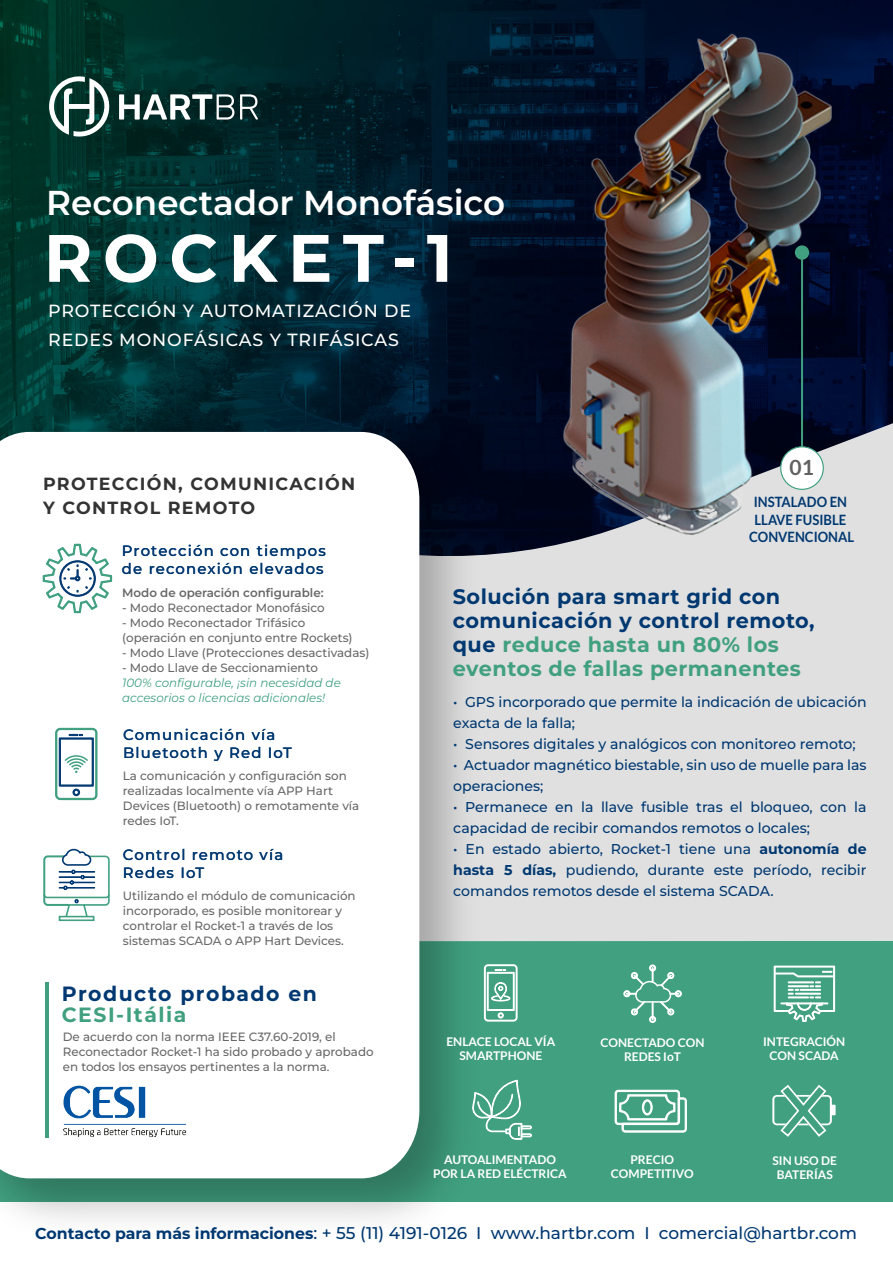
<style>
.page{position:relative;width:893px;height:1263px;background:#e0e0e0}
.page>*{position:absolute;margin:0;border:0;box-sizing:border-box;transform-origin:0 0}
.t1{font:700 66.9px "Montserrat";letter-spacing:.16em;color:#fff}
.t2{font:600 34.5px "Montserrat";color:#fff}
.t3{font:700 21px/24px "Montserrat";letter-spacing:.025em;color:#003871}
.t4{font:700 21px "Lato";color:#606060}
.t5{font:700 20.7px "Montserrat";letter-spacing:.075em;color:#003871}
.t6{font:700 20.7px "Montserrat";letter-spacing:.075em;color:#40a07f}
.t7{font:500 17.55px/28.8px "Montserrat";letter-spacing:.05em;color:#fff}
.t8{font:700 17.55px/23.5px "Montserrat";letter-spacing:.075em;color:#333}
.t9{font:500 16.95px "Montserrat";color:#003871}
.t10{font:500 15px/18px "Montserrat";letter-spacing:.08em;color:#003871}
.t11{font:500 14.25px/21px "Montserrat";color:#003871}
.t12{font:700 14.25px/17.1px "Lato";color:#003871;text-align:center;scale:.92 1}
.t13{font:500 12px/15px "Montserrat";color:#686868}
.t14{font:700 12px/14.4px "Lato";color:#fff;text-align:center}
.t15{font:italic 12px/15px "Montserrat";color:#40a07f}
.t16{font:600 12px "Montserrat";color:#686868}
.s1{color:#40a07f}
.s2{font-weight:700}
.s3{font-weight:700;font-size:15.75px}
</style>
<div class="page">
<div style="left:0;top:941px;width:893px;height:322px;background:#40a07f"></div>
<div style="left:0;top:1202px;width:893px;height:61px;background:#fff"></div>
<img style="left:0;top:0;width:893px;height:554px">
<svg style="left:42px;top:73px;width:192px;height:65px;background:#355954"></svg>
<svg style="left:240px;top:94px;width:18px;height:26px"></svg>
<img style="left:0;top:405px;width:494px;height:815px">
<div style="left:0;top:432px;width:419px;height:746px;background:#fff"></div>
<img style="left:406px;top:24px;width:487px;height:523px">
<img style="left:63px;top:1085px;width:125px;height:52px">
<svg style="left:42px;top:543px;width:71px;height:71px;background:#d0e3e1"></svg>
<svg style="left:55px;top:727px;width:43px;height:74px;background:#b8d2d3"></svg>
<svg style="left:42px;top:848px;width:68px;height:74px;background:#d3e3e4"></svg>
<svg style="left:484px;top:964px;width:34px;height:57px"></svg>
<svg style="left:623px;top:964px;width:59px;height:59px"></svg>
<svg style="left:774px;top:965px;width:61px;height:57px"></svg>
<svg style="left:615px;top:1090px;width:72px;height:43px"></svg>
<svg style="left:472px;top:1079px;width:60px;height:71px"></svg>
<svg style="left:772px;top:1085px;width:64px;height:52px"></svg>
<hr style="left:801px;top:253px;width:2px;height:208px;background:#40a07f">
<div style="left:795px;top:245px;width:14px;height:15px;background:#40a07f;border-radius:50%"></div>
<div style="left:781px;top:447px;width:42px;height:42px;background:#fff;border-radius:50%"></div>
<div style="left:780px;top:446px;width:44px;height:44px;border:1px solid #40a07f;border-radius:50%"></div>
<hr style="left:45px;top:982px;width:4px;height:156px;background:#40a07f">
<h2 class="t2" style="left:46px;top:180px;width:460px">Reconectador Monofásico</h2>
<h1 class="t1" style="left:44px;top:213px;width:410px">ROCKET-1</h1>
<h3 class="t7" style="left:48px;top:296px;width:364px">PROTECCIÓN Y AUTOMATIZACIÓN DE<br>REDES MONOFÁSICAS Y TRIFÁSICAS</h3>
<h3 class="t8" style="left:43px;top:472px;width:314px">PROTECCIÓN, COMUNICACIÓN<br>Y CONTROL REMOTO</h3>
<h3 class="t4" style="left:790px;top:455px;width:26px">01</h3>
<p class="t12" style="left:749px;top:493px;width:116px">INSTALADO EN<br>LLAVE FUSIBLE<br>CONVENCIONAL</p>
<p class="t10" style="left:122px;top:542px;width:205px">Protección con tiempos de reconexión elevados</p>
<p class="t16" style="left:122px;top:585px;width:203px">Modo de operación configurable:</p>
<p class="t13" style="left:122px;top:600px;width:204px">- Modo Reconectador Monofásico</p>
<p class="t13" style="left:122px;top:615px;width:232px">- Modo Reconectador Trifásico (operación en conjunto entre Rockets)</p>
<p class="t13" style="left:122px;top:645px;width:249px">- Modo Llave (Protecciones desactivadas)</p>
<p class="t13" style="left:122px;top:660px;width:197px">- Modo Llave de Seccionamiento</p>
<p class="t15" style="left:122px;top:675px;width:220px">100% configurable, ¡sin necesidad de accesorios o licencias adicionales!</p>
<p class="t10" style="left:123px;top:725px;width:170px">Comunicación vía<br>Bluetooth y Red IoT</p>
<p class="t13" style="left:123px;top:768px;width:238px">La comunicación y configuración son realizadas localmente vía APP Hart<br>Devices (Bluetooth) o remotamente vía redes IoT.</p>
<p class="t10" style="left:123px;top:845px;width:162px">Control remoto vía<br>Redes IoT</p>
<p class="t13" style="left:123px;top:888px;width:234px">Utilizando el módulo de comunicación incorporado, es posible monitorear y controlar el Rocket-1 a través de los sistemas SCADA o APP Hart Devices.</p>
<h3 class="t5" style="left:62px;top:980px;width:257px">Producto probado en</h3>
<h3 class="t6" style="left:62px;top:1001px;width:126px">CESI-Itália</h3>
<p class="t13" style="left:63px;top:1029px;width:312px">De acuerdo con la norma IEEE C37.60-2019, el<br>Reconectador Rocket-1 ha sido probado y aprobado en todos los ensayos pertinentes a la norma.</p>
<h3 class="t3" style="left:453px;top:584px;width:363px">Solución para smart grid con comunicación y control remoto, que <span class="s1">reduce hasta un 80% los eventos de fallas permanentes</span></h3>
<p class="t11" style="left:453px;top:691px;width:415px">• GPS incorporado que permite la indicación de ubicación exacta de la falla;</p>
<p class="t11" style="left:453px;top:733px;width:404px">• Sensores digitales y analógicos con monitoreo remoto;</p>
<p class="t11" style="left:453px;top:754px;width:415px">• Actuador magnético biestable, sin uso de muelle para las operaciones;</p>
<p class="t11" style="left:453px;top:796px;width:415px">• Permanece en la llave fusible tras el bloqueo, con la capacidad de recibir comandos remotos o locales;</p>
<p class="t11" style="left:453px;top:838px;width:415px;text-align:justify">• En estado abierto, Rocket-1 tiene una <span class="s2">autonomía de hasta 5 días,</span> pudiendo, durante este período, recibir comandos remotos desde el sistema SCADA.</p>
<p class="t14" style="left:446px;top:1034px;width:110px">ENLACE LOCAL VÍA<br>SMARTPHONE</p>
<p class="t14" style="left:600px;top:1035px;width:105px">CONECTADO CON<br>REDES IoT</p>
<p class="t14" style="left:763px;top:1034px;width:84px">INTEGRACIÓN<br>CON SCADA</p>
<p class="t14" style="left:433px;top:1152px;width:135px">AUTOALIMENTADO<br>POR LA RED ELÉCTRICA</p>
<p class="t14" style="left:772px;top:1153px;width:66px">SIN USO DE<br>BATERÍAS</p>
<p class="t14" style="left:611px;top:1152px;width:84px">PRECIO<br>COMPETITIVO</p>
<h3 class="t9" style="left:35px;top:1222px;width:823px"><span class="s3">Contacto para más informaciones</span>: + 55 (11) 4191-0126 I www.hartbr.com I comercial@hartbr.com</h3>
</div>
